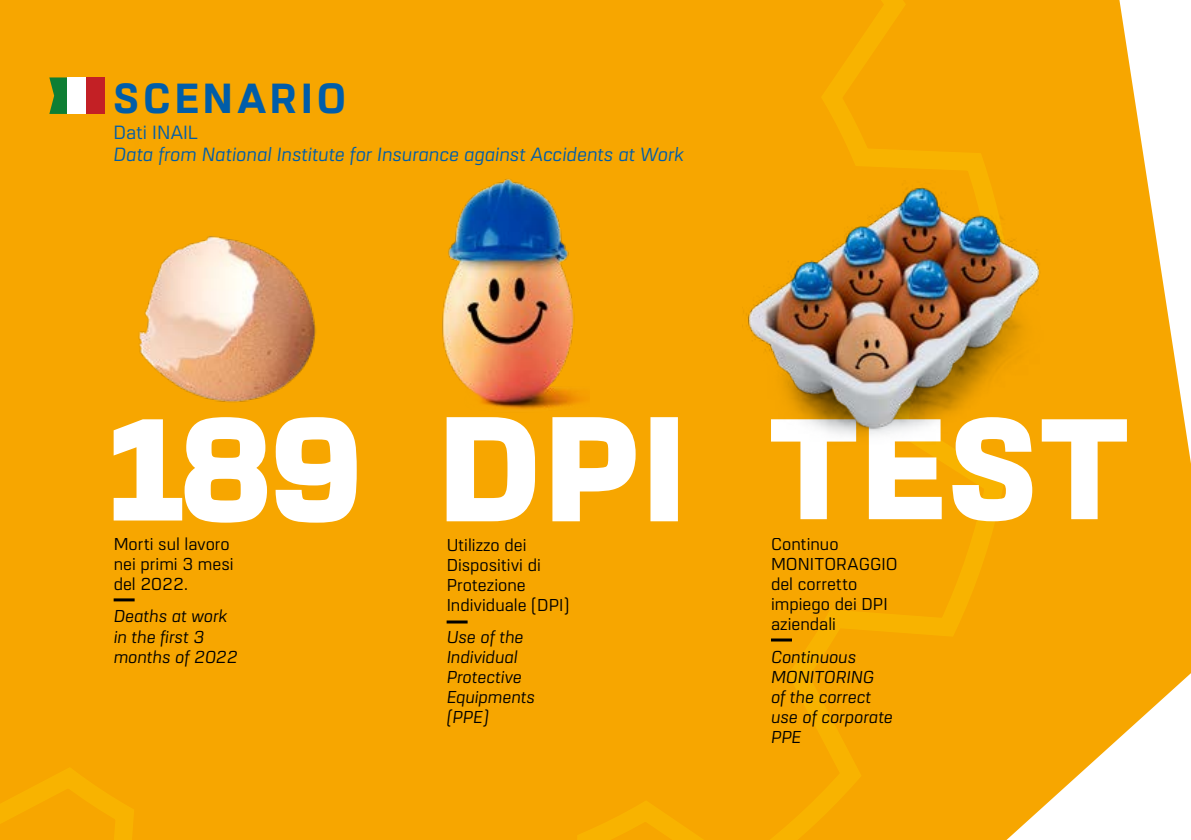
<style>
.page{position:relative;width:1191px;height:840px;background:#fff}
.page>*{position:absolute;margin:0;border:0;box-sizing:border-box;transform-origin:0 0}
.t1{font:800 44px "URW Dock";letter-spacing:.08em;color:#005da9}
.t2{font:italic 20px "URW Dock";color:#005da9}
.t3{font:20px "URW Dock";color:#005da9}
.t4{font:18px/20px "URW Dock";color:#000}
.t5{font:italic 18px/20px "URW Dock";color:#000}
</style>
<div class="page">
<svg style="left:1016px;top:0;width:175px;height:832px;fill:#f7a600"></svg>
<div style="left:0;top:0;width:1016px;height:839px;background:#f7a600"></div>
<img style="left:107px;top:129px;width:331px;height:288px">
<svg style="left:446px;top:417px;width:232px;height:104px"></svg>
<hr style="left:114px;top:598px;width:21px;height:3px;background:#000">
<hr style="left:446px;top:620px;width:21px;height:3px;background:#000">
<svg style="left:114px;top:417px;width:243px;height:105px"></svg>
<img style="left:430px;top:177px;width:160px;height:264px">
<svg style="left:771px;top:417px;width:356px;height:104px"></svg>
<hr style="left:771px;top:638px;width:21px;height:3px;background:#000">
<img style="left:742px;top:180px;width:301px;height:289px">
<svg style="left:49px;top:77px;width:19px;height:37px"></svg>
<div style="left:68px;top:77px;width:18px;height:37px;background:#fff"></div>
<div style="left:86px;top:77px;width:19px;height:37px;background:#c32025"></div>
<h1 class="t1" style="left:113px;top:68px;width:235px">SCENARIO</h1>
<p class="t3" style="left:113px;top:119px;width:86px">Dati INAIL</p>
<p class="t2" style="left:113px;top:141px;width:572px">Data from National Institute for Insurance against Accidents at Work</p>
<p class="t4" style="left:114px;top:533px;width:122px">Morti sul lavoro nei primi 3 mesi del 2022.</p>
<p class="t5" style="left:114px;top:605px;width:126px">Deaths at work in the first 3 months of 2022</p>
<p class="t4" style="left:446px;top:534px;width:124px">Utilizzo dei<br>Dispositivi di<br>Protezione<br>Individuale (DPI)</p>
<p class="t5" style="left:446px;top:626px;width:90px">Use of the<br>Individual<br>Protective<br>Equipments (PPE)</p>
<p class="t4" style="left:771px;top:533px;width:128px">Continuo<br>MONITORAGGIO del corretto impiego dei DPI aziendali</p>
<p class="t5" style="left:771px;top:645px;width:123px">Continuous<br>MONITORING of the correct use of corporate<br>PPE</p>
</div>
